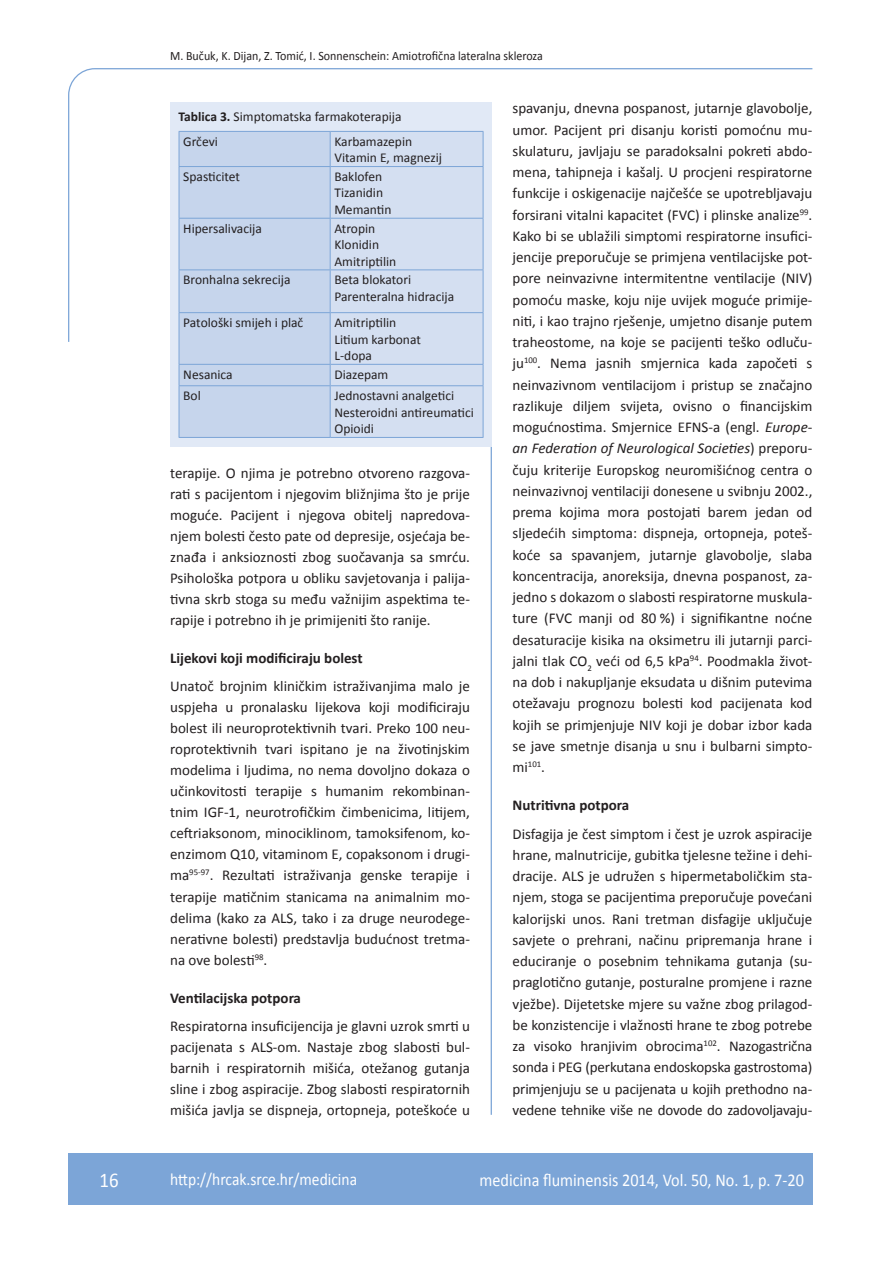
<style>
.page{position:relative;width:889px;height:1268px;background:#fff}
.page>*{position:absolute;margin:0;border:0;box-sizing:border-box;transform-origin:0 0}
.t1{font:21px "Calibri";color:#fff;scale:.9 1}
.t2{font:18px "Calibri";color:#fff;scale:.9 1}
.t3{font:17.25px "Calibri";color:#fff;scale:.9 1}
.t4{font:15px/21.3px "Calibri";color:#231f20;text-align:justify}
.t5{font:700 15px "Calibri";color:#231f20}
.t6{font:13.5px/16.5px "Calibri";color:#231f20}
.t7{font:12.75px "Calibri";color:#231f20;scale:.94 1}
.s1{font-weight:700}
.s2{font-style:italic}
</style>
<div class="page">
<svg style="left:68px;top:68px;width:745px;height:275px"></svg>
<hr style="left:490px;top:447px;width:2px;height:667px;background:#7ca5d7">
<div style="left:68px;top:1152px;width:744px;height:51px;background:#7ca5d7"></div>
<div style="left:170px;top:102px;width:321px;height:345px;background:#e1e9f6"></div>
<div style="left:180px;top:132px;width:150px;height:305px;background:#c6d5ec"></div>
<div style="left:331px;top:132px;width:152px;height:305px;background:#d4dff1"></div>
<hr style="left:179px;top:131px;width:151px;height:1px;background:#7ca5d7">
<hr style="left:179px;top:132px;width:1px;height:34px;background:#7ca5d7">
<hr style="left:330px;top:131px;width:153px;height:1px;background:#7ca5d7">
<hr style="left:330px;top:132px;width:1px;height:34px;background:#7ca5d7">
<hr style="left:483px;top:132px;width:1px;height:34px;background:#7ca5d7">
<hr style="left:179px;top:166px;width:151px;height:1px;background:#7ca5d7">
<hr style="left:179px;top:167px;width:1px;height:51px;background:#7ca5d7">
<hr style="left:330px;top:166px;width:153px;height:1px;background:#7ca5d7">
<hr style="left:330px;top:167px;width:1px;height:51px;background:#7ca5d7">
<hr style="left:483px;top:167px;width:1px;height:51px;background:#7ca5d7">
<hr style="left:179px;top:218px;width:151px;height:1px;background:#7ca5d7">
<hr style="left:179px;top:218px;width:1px;height:51px;background:#7ca5d7">
<hr style="left:330px;top:218px;width:153px;height:1px;background:#7ca5d7">
<hr style="left:330px;top:218px;width:1px;height:51px;background:#7ca5d7">
<hr style="left:483px;top:218px;width:1px;height:51px;background:#7ca5d7">
<hr style="left:179px;top:269px;width:151px;height:1px;background:#7ca5d7">
<hr style="left:179px;top:270px;width:1px;height:42px;background:#7ca5d7">
<hr style="left:330px;top:269px;width:153px;height:1px;background:#7ca5d7">
<hr style="left:330px;top:270px;width:1px;height:42px;background:#7ca5d7">
<hr style="left:483px;top:270px;width:1px;height:42px;background:#7ca5d7">
<hr style="left:179px;top:312px;width:151px;height:1px;background:#7ca5d7">
<hr style="left:179px;top:313px;width:1px;height:51px;background:#7ca5d7">
<hr style="left:330px;top:312px;width:153px;height:1px;background:#7ca5d7">
<hr style="left:330px;top:313px;width:1px;height:51px;background:#7ca5d7">
<hr style="left:483px;top:313px;width:1px;height:51px;background:#7ca5d7">
<hr style="left:179px;top:364px;width:151px;height:1px;background:#7ca5d7">
<svg style="left:179px;top:365px;width:1px;height:20px"></svg>
<hr style="left:330px;top:364px;width:153px;height:1px;background:#7ca5d7">
<svg style="left:330px;top:364px;width:1px;height:21px"></svg>
<svg style="left:483px;top:364px;width:1px;height:21px"></svg>
<hr style="left:179px;top:385px;width:151px;height:1px;background:#7ca5d7">
<hr style="left:179px;top:386px;width:1px;height:51px;background:#7ca5d7">
<hr style="left:330px;top:385px;width:153px;height:1px;background:#7ca5d7">
<hr style="left:330px;top:386px;width:1px;height:51px;background:#7ca5d7">
<hr style="left:483px;top:386px;width:1px;height:51px;background:#7ca5d7">
<hr style="left:179px;top:437px;width:151px;height:1px;background:#7ca5d7">
<hr style="left:330px;top:437px;width:153px;height:1px;background:#7ca5d7">
<p class="t7" style="left:170px;top:47px;width:398px">M. Bučuk, K. Dijan, Z. Tomić, I. Sonnenschein: Amiotrofična lateralna skleroza</p>
<p class="t6" style="left:183px;top:103px;width:220px;line-height:25px;text-indent:-5px"><span class="s1">Tablica 3.</span> Simptomatska farmakoterapija<br>Grčevi</p>
<p class="t6" style="left:334px;top:132px;width:109px">Karbamazepin<br>Vitamin E, magnezij</p>
<p class="t6" style="left:183px;top:167px;width:58px">Spasticitet</p>
<p class="t6" style="left:334px;top:167px;width:59px">Baklofen<br>Tizanidin<br>Memantin</p>
<p class="t6" style="left:183px;top:219px;width:80px">Hipersalivacija</p>
<p class="t6" style="left:334px;top:219px;width:63px">Atropin<br>Klonidin<br>Amitriptilin</p>
<p class="t6" style="left:183px;top:271px;width:109px">Bronhalna sekrecija</p>
<p class="t6" style="left:334px;top:271px;width:121px">Beta blokatori<br>Parenteralna hidracija</p>
<p class="t6" style="left:183px;top:313px;width:122px">Patološki smijeh i plač</p>
<p class="t6" style="left:334px;top:313px;width:88px">Amitriptilin<br>Litium karbonat<br>L-dopa</p>
<p class="t6" style="left:183px;top:365px;width:51px">Nesanica</p>
<p class="t6" style="left:334px;top:365px;width:55px">Diazepam</p>
<p class="t6" style="left:183px;top:386px;width:19px">Bol</p>
<p class="t6" style="left:334px;top:386px;width:141px">Jednostavni analgetici<br>Nesteroidni antireumatici<br>Opioidi</p>
<p class="t4" style="left:170px;top:461px;width:301px">terapije. O njima je potrebno otvoreno razgova&shy;rati s pacijentom i njegovim bližnjima što je prije moguće. Pacijent i njegova obitelj napredova&shy;njem bolesti često pate od depresije, osjećaja be&shy;znađa i anksioznosti zbog suočavanja sa smrću.<br>Psihološka potpora u obliku savjetovanja i palija&shy;tivna skrb stoga su među važnijim aspektima te&shy;rapije i potrebno ih je primijeniti što ranije.</p>
<p class="t5" style="left:170px;top:648px;width:194px">Lijekovi koji modificiraju bolest</p>
<p class="t4" style="left:170px;top:675px;width:301px">Unatoč brojnim kliničkim istraživanjima malo je uspjeha u pronalasku lijekova koji modificiraju bolest ili neuroprotektivnih tvari. Preko 100 neu&shy;roprotektivnih tvari ispitano je na životinjskim modelima i ljudima, no nema dovoljno dokaza o učinkovitosti terapije s humanim rekombinan&shy;tnim IGF-1, neurotrofičkim čimbenicima, litijem, ceftriaksonom, minociklinom, tamoksifenom, ko&shy;enzimom Q10, vitaminom E, copaksonom i drugi&shy;ma<sup>95-97</sup>. Rezultati istraživanja genske terapije i terapije matičnim stanicama na animalnim mo&shy;delima (kako za ALS, tako i za druge neurodege&shy;nerativne bolesti) predstavlja budućnost tretma&shy;na ove bolesti<sup>98</sup>.</p>
<p class="t5" style="left:170px;top:988px;width:132px">Ventilacijska potpora</p>
<p class="t4" style="left:170px;top:1014px;width:301px">Respiratorna insuficijencija je glavni uzrok smrti u pacijenata s ALS-om. Nastaje zbog slabosti bul&shy;barnih i respiratornih mišića, otežanog gutanja sline i zbog aspiracije. Zbog slabosti respiratornih mišića javlja se dispneja, ortopneja, poteškoće u</p>
<p class="t4" style="left:512px;top:97px;width:301px">spavanju, dnevna pospanost, jutarnje glavobolje, umor. Pacijent pri disanju koristi pomoćnu mu&shy;skulaturu, javljaju se paradoksalni pokreti abdo&shy;mena, tahipneja i kašalj. U procjeni respiratorne funkcije i oskigenacije najčešće se upotrebljavaju forsirani vitalni kapacitet (FVC) i plinske analize<sup>99</sup>.<br>Kako bi se ublažili simptomi respiratorne insufici&shy;jencije preporučuje se primjena ventilacijske pot&shy;pore neinvazivne intermitentne ventilacije (NIV) pomoću maske, koju nije uvijek moguće primije&shy;niti, i kao trajno rješenje, umjetno disanje putem traheostome, na koje se pacijenti teško odluču&shy;ju<sup>100</sup>. Nema jasnih smjernica kada započeti s neinvazivnom ventilacijom i pristup se značajno razlikuje diljem svijeta, ovisno o financijskim mogućnostima. Smjernice EFNS-a (engl. <span class="s2">Europe&shy;an Federation of Neurological Societies</span>) preporu&shy;čuju kriterije Europskog neuromišićnog centra o neinvazivnoj ventilaciji donesene u svibnju 2002., prema kojima mora postojati barem jedan od sljedećih simptoma: dispneja, ortopneja, poteš&shy;koće sa spavanjem, jutarnje glavobolje, slaba koncentracija, anoreksija, dnevna pospanost, za&shy;jedno s dokazom o slabosti respiratorne muskula&shy;ture (FVC manji od 80 %) i signifikantne noćne desaturacije kisika na oksimetru ili jutarnji parci&shy;jalni tlak CO<sub>2</sub> veći od 6,5 kPa<sup>94</sup>. Poodmakla život&shy;na dob i nakupljanje eksudata u dišnim putevima otežavaju prognozu bolesti kod pacijenata kod kojih se primjenjuje NIV koji je dobar izbor kada se jave smetnje disanja u snu i bulbarni simpto&shy;mi<sup>101</sup>.</p>
<p class="t5" style="left:512px;top:795px;width:118px">Nutritivna potpora</p>
<p class="t4" style="left:512px;top:822px;width:301px">Disfagija je čest simptom i čest je uzrok aspiracije hrane, malnutricije, gubitka tjelesne težine i dehi&shy;dracije. ALS je udružen s hipermetaboličkim sta&shy;njem, stoga se pacijentima preporučuje povećani kalorijski unos. Rani tretman disfagije uključuje savjete o prehrani, načinu pripremanja hrane i educiranje o posebnim tehnikama gutanja (su&shy;praglotično gutanje, posturalne promjene i razne vježbe). Dijetetske mjere su važne zbog prilagod&shy;be konzistencije i vlažnosti hrane te zbog potrebe za visoko hranjivim obrocima<sup>102</sup>. Nazogastrična sonda i PEG (perkutana endoskopska gastrostoma) primjenjuju se u pacijenata u kojih prethodno na&shy;vedene tehnike više ne dovode do zadovoljavaju-</p>
<h1 class="t1" style="left:99px;top:1166px;width:23px">16</h1>
<p class="t3" style="left:170px;top:1167px;width:209px">http://hrcak.srce.hr/medicina</p>
<p class="t2" style="left:479px;top:1168px;width:362px">medicina fluminensis 2014, Vol. 50, No. 1, p. 7-20</p>
</div>
